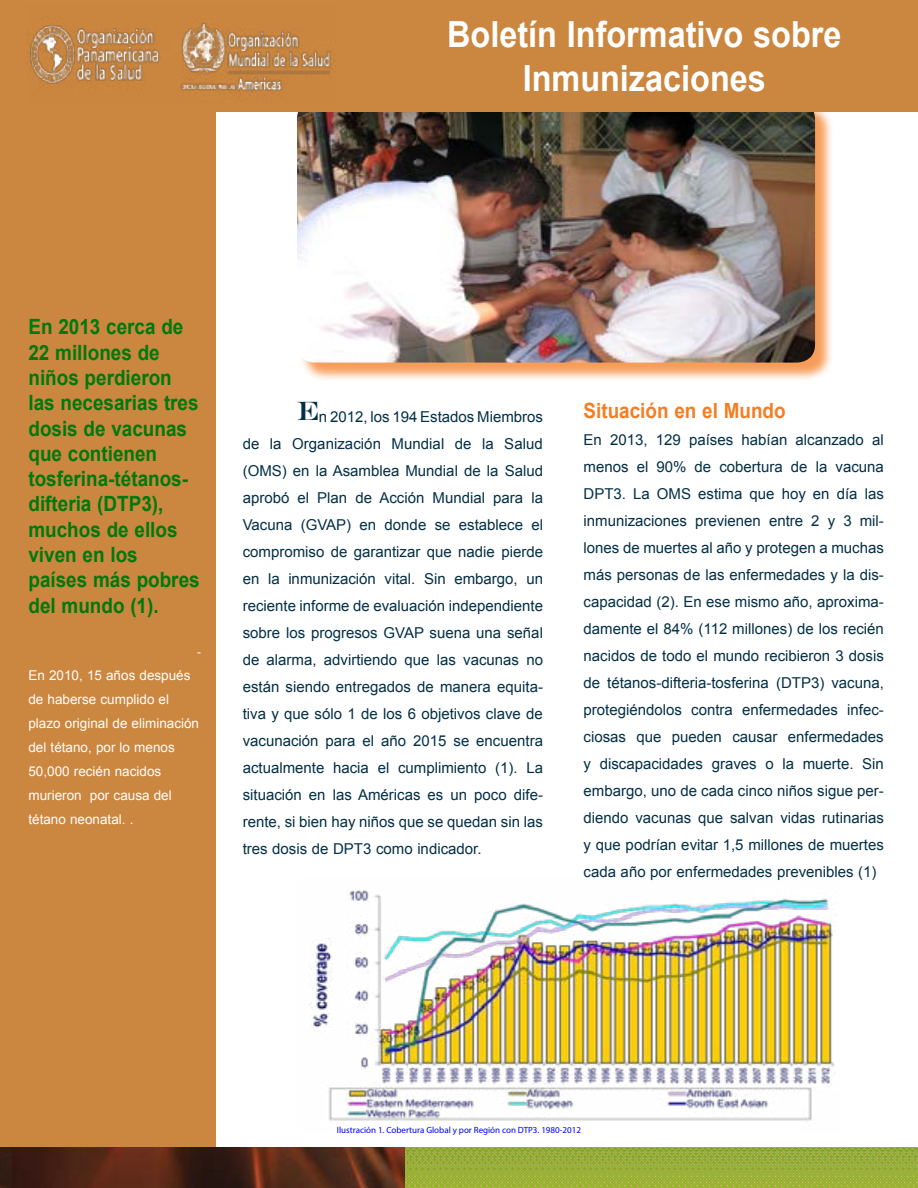
<style>
.page{position:relative;width:918px;height:1188px;background:#fff}
.page>*{position:absolute;margin:0;border:0;box-sizing:border-box;transform-origin:0 0}
.t1{font:700 36px/43.3px "Arial";color:#fff;text-align:center;scale:.9 1}
.t2{font:700 21px/25.3px "Arial";color:#00790d;scale:.9 1}
.t3{font:700 21px "Arial";color:#f57d23;scale:.9 1}
.t4{font:15px/27px "Arial";color:#032f46;text-align:justify}
.t5{font:13.5px/24px "Arial";color:#fff}
.t6{font:12px "Arial";color:#fff}
.t7{font:9px "Myriad Pro";color:#00f}
.s1{font-family:"Engravers";font-size:27px}
</style>
<div class="page">
<div style="left:300px;top:103px;width:534px;height:278px;background:#f57d23;opacity:.75"></div>
<img style="left:297px;top:111px;width:518px;height:252px">
<div style="left:216px;top:0;width:702px;height:111px;background:#cb863f"></div>
<div style="left:0;top:0;width:216px;height:1188px;background:#cb863f"></div>
<img style="left:0;top:1148px;width:12px;height:40px">
<img style="left:12px;top:1148px;width:393px;height:40px">
<img style="left:29px;top:22px;width:304px;height:73px">
<img style="left:405px;top:1148px;width:513px;height:40px">
<img style="left:309px;top:890px;width:526px;height:231px">
<h1 class="t1" style="left:447px;top:14px;width:440px">Boletín Informativo sobre<br>Inmunizaciones</h1>
<h2 class="t2" style="left:28px;top:315px;width:192px">En 2013 cerca de<br>22 millones de niños perdieron las necesarias tres dosis de vacunas que contienen tosferina-tétanos&shy;difteria (DTP3), muchos de ellos viven en los países más pobres del mundo (1).</h2>
<p class="t6" style="left:197px;top:644px;width:5px">-</p>
<p class="t5" style="left:28px;top:663px;width:172px">En 2010, 15 años después de haberse cumplido el plazo original de eliminación del tétano, por lo menos<br>50,000 recién nacidos murieron por causa del tétano neonatal. .</p>
<p class="t4" style="left:243px;top:403px;width:302px;text-indent:54px"><span class="s1">E</span>n 2012, los 194 Estados Miembros de la Organización Mundial de la Salud (OMS) en la Asamblea Mundial de la Salud aprobó el Plan de Acción Mundial para la Vacuna (GVAP) en donde se establece el compromiso de garantizar que nadie pierde en la inmunización vital. Sin embargo, un reciente informe de evaluación independiente sobre los progresos GVAP suena una señal de alarma, advirtiendo que las vacunas no están siendo entregados de manera equita&shy;tiva y que sólo 1 de los 6 objetivos clave de vacunación para el año 2015 se encuentra actualmente hacia el cumplimiento (1). La situación en las Américas es un poco dife&shy;rente, si bien hay niños que se quedan sin las tres dosis de DPT3 como indicador.</p>
<h2 class="t3" style="left:584px;top:397px;width:226px">Situación en el Mundo</h2>
<p class="t4" style="left:584px;top:427px;width:302px">En 2013, 129 países habían alcanzado al menos el 90% de cobertura de la vacuna DPT3. La OMS estima que hoy en día las inmunizaciones previenen entre 2 y 3 mil&shy;lones de muertes al año y protegen a muchas más personas de las enfermedades y la dis&shy;capacidad (2). En ese mismo año, aproxima&shy;damente el 84% (112 millones) de los recién nacidos de todo el mundo recibieron 3 dosis de tétanos-difteria-tosferina (DTP3) vacuna, protegiéndolos contra enfermedades infec&shy;ciosas que pueden causar enfermedades y discapacidades graves o la muerte. Sin embargo, uno de cada cinco niños sigue per&shy;diendo vacunas que salvan vidas rutinarias y que podrían evitar 1,5 millones de muertes cada año por enfermedades prevenibles (1)</p>
<p class="t7" style="left:337px;top:1124px;width:246px">Ilustración 1. Cobertura Global y por Región con DTP3. 1980-2012</p>
</div>
